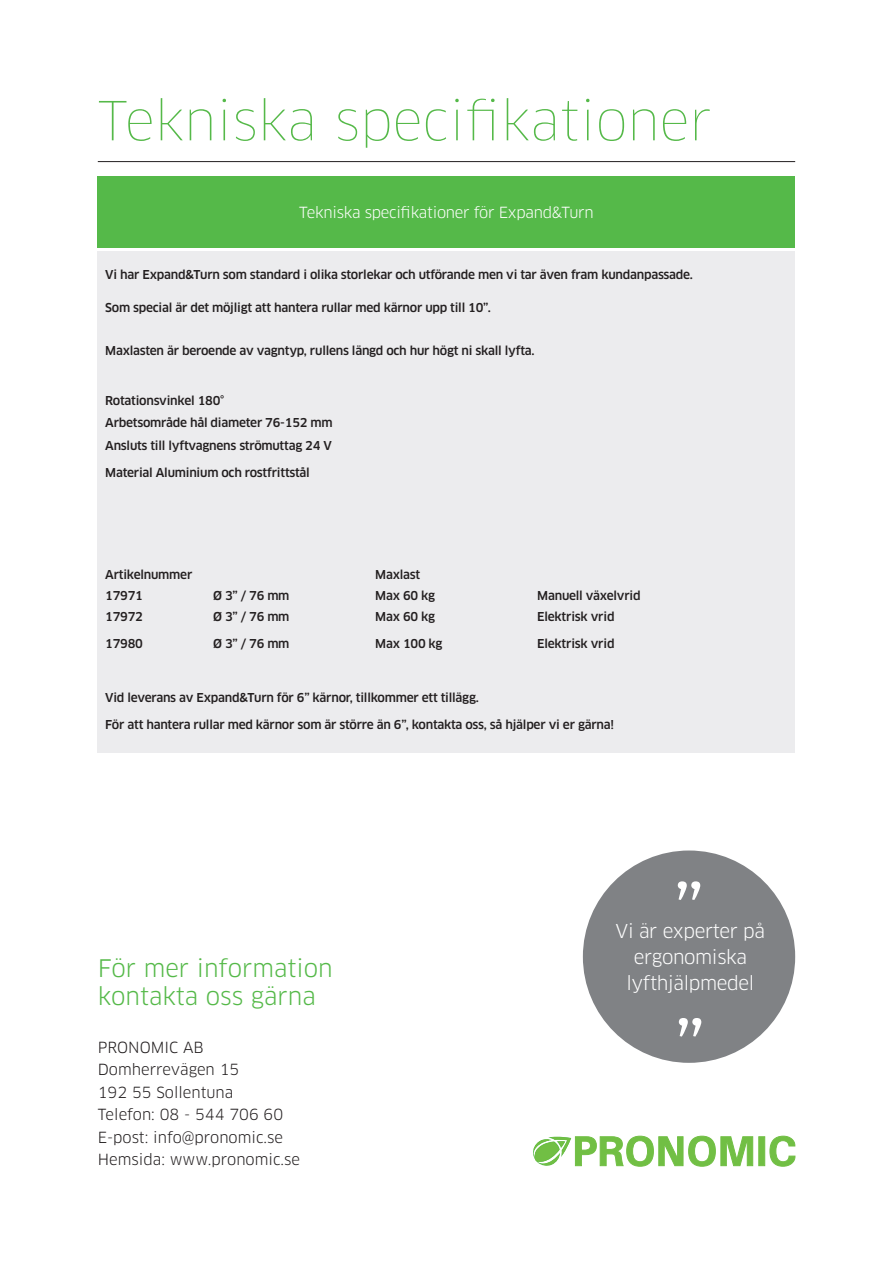
<style>
.page{position:relative;width:893px;height:1263px;background:#fff}
.page>*{position:absolute;margin:0;border:0;box-sizing:border-box;transform-origin:0 0}
.Rubrik_1{font:100 52.5px "Clan Pro";color:#55b949}
.Rubrik_1-2{font:23.7px "Clan Pro";color:#55b949}
.Citat{font:18.75px "Clan Pro";letter-spacing:-.02em;color:#fff}
.Brödtext{font:15px "Clan Pro";color:#231f20}
.t1{font:15px "Clan Pro";letter-spacing:-.02em;color:#fff}
.t2{font:500 12px "Clan Pro";letter-spacing:-.02em;color:#231f20}
</style>
<div class="page">
<svg style="left:533px;top:1136px;width:262px;height:30px"></svg>
<div style="left:98px;top:176px;width:697px;height:71px;background:#55b949"></div>
<div style="left:98px;top:251px;width:697px;height:502px;background:#ececee"></div>
<div style="left:583px;top:850px;width:212px;height:213px;background:#808285;border-radius:50%"></div>
<svg style="left:678px;top:881px;width:22px;height:19px"></svg>
<svg style="left:679px;top:1018px;width:22px;height:18px"></svg>
<hr style="left:98px;top:161px;width:697px;height:1px;background:#231f20">
<p class="Rubrik_1" style="left:98px;top:89px;width:616px">Tekniska specifikationer</p>
<p class="t1" style="left:299px;top:203px;width:296px">Tekniska specifikationer för Expand&amp;Turn</p>
<p class="t2" style="left:105px;top:267px;width:589px">Vi har Expand&amp;Turn som standard i olika storlekar och utförande men vi tar även fram kundanpassade.</p>
<p class="t2" style="left:105px;top:300px;width:387px">Som special är det möjligt att hantera rullar med kärnor upp till 10”.</p>
<p class="t2" style="left:105px;top:344px;width:431px">Maxlasten är beroende av vagntyp, rullens längd och hur högt ni skall lyfta.</p>
<p class="t2" style="left:105px;top:393px;width:121px">Rotationsvinkel 180°</p>
<p class="t2" style="left:105px;top:416px;width:229px">Arbetsområde hål diameter 76-152 mm</p>
<p class="t2" style="left:105px;top:438px;width:228px">Ansluts till lyftvagnens strömuttag 24 V</p>
<p class="t2" style="left:105px;top:465px;width:206px">Material Aluminium och rostfrittstål</p>
<p class="t2" style="left:105px;top:567px;width:89px">Artikelnummer</p>
<p class="t2" style="left:375px;top:567px;width:46px">Maxlast</p>
<p class="t2" style="left:105px;top:588px;width:39px">17971</p>
<p class="t2" style="left:213px;top:588px;width:78px">Ø 3” / 76 mm</p>
<p class="t2" style="left:375px;top:588px;width:61px">Max 60 kg</p>
<p class="t2" style="left:537px;top:588px;width:105px">Manuell växelvrid</p>
<p class="t2" style="left:105px;top:609px;width:39px">17972</p>
<p class="t2" style="left:213px;top:609px;width:78px">Ø 3” / 76 mm</p>
<p class="t2" style="left:375px;top:609px;width:61px">Max 60 kg</p>
<p class="t2" style="left:537px;top:609px;width:79px">Elektrisk vrid</p>
<p class="t2" style="left:105px;top:636px;width:39px">17980</p>
<p class="t2" style="left:213px;top:636px;width:78px">Ø 3” / 76 mm</p>
<p class="t2" style="left:375px;top:636px;width:69px">Max 100 kg</p>
<p class="t2" style="left:537px;top:636px;width:79px">Elektrisk vrid</p>
<p class="t2" style="left:105px;top:690px;width:375px">Vid leverans av Expand&amp;Turn för 6” kärnor, tillkommer ett tillägg.</p>
<p class="t2" style="left:105px;top:717px;width:510px">För att hantera rullar med kärnor som är större än 6”, kontakta oss, så hjälper vi er gärna!</p>
<p class="Rubrik_1-2" style="left:98px;top:954px;width:237px">För mer information</p>
<p class="Rubrik_1-2" style="left:98px;top:982px;width:220px">kontakta oss gärna</p>
<p class="Brödtext" style="left:98px;top:1038px;width:108px">PRONOMIC AB</p>
<p class="Brödtext" style="left:98px;top:1060px;width:143px">Domherrevägen 15</p>
<p class="Brödtext" style="left:98px;top:1083px;width:137px">192 55 Sollentuna</p>
<p class="Brödtext" style="left:98px;top:1105px;width:187px">Telefon: 08 - 544 706 60</p>
<p class="Brödtext" style="left:98px;top:1128px;width:187px">E-post: info@pronomic.se</p>
<p class="Brödtext" style="left:98px;top:1150px;width:204px">Hemsida: www.pronomic.se</p>
<p class="Citat" style="left:616px;top:919px;width:151px">Vi är experter på</p>
<p class="Citat" style="left:634px;top:945px;width:115px">ergonomiska</p>
<p class="Citat" style="left:626px;top:972px;width:130px">lyfthjälpmedel</p>
</div>
